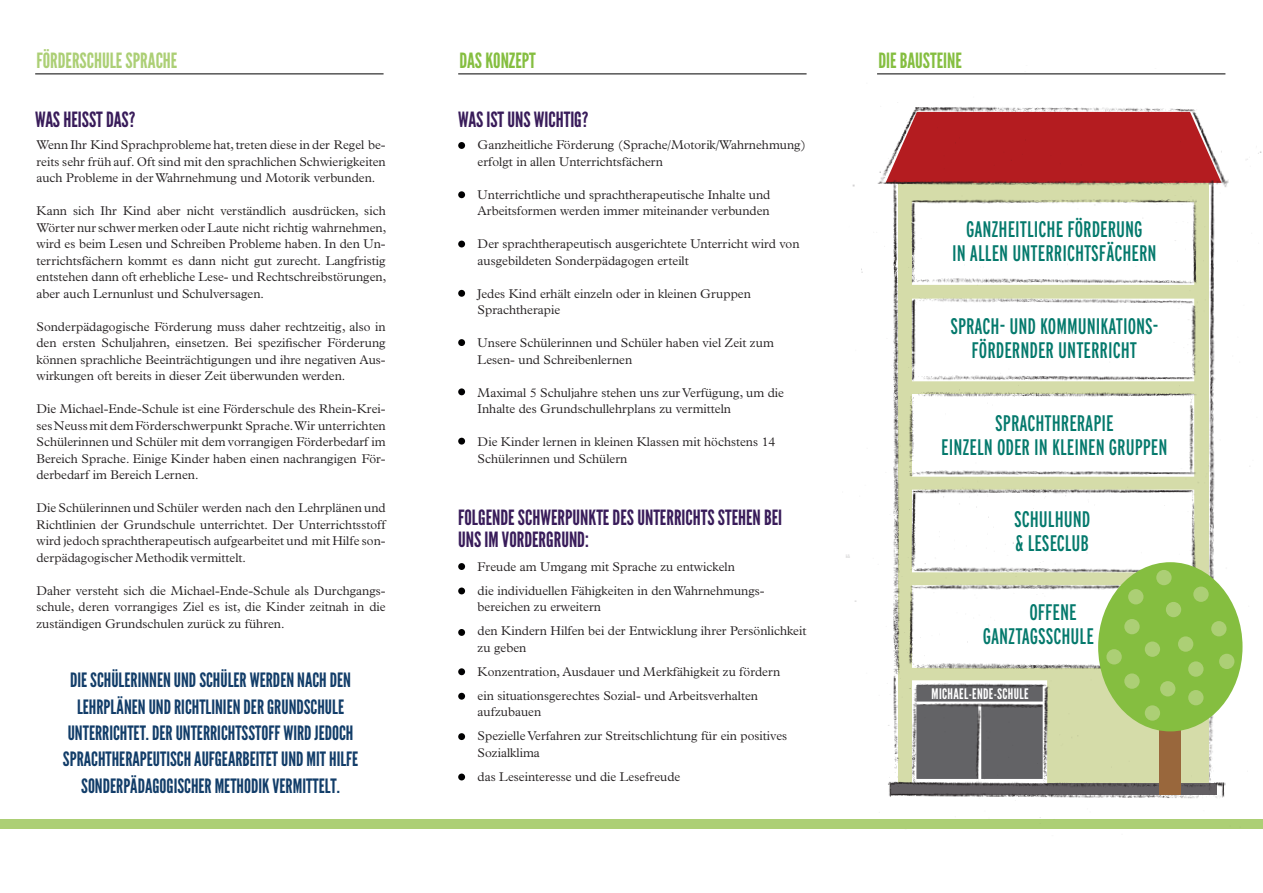
<style>
.page{position:relative;width:1263px;height:893px;background:#fff}
.page>*{position:absolute;margin:0;border:0;box-sizing:border-box;transform-origin:0 0}
.t1{font:extra-condensed 22.5px/24px "Interstate";color:#04796c;text-align:center}
.t2{font:21px/22.5px "League Gothic";color:#391c5a}
.t3{font:21px "League Gothic";color:#85be40}
.t4{font:21px "League Gothic";color:#accf75}
.t5{font:19.8px/26.4px "League Gothic";color:#123d69;text-align:center}
.t6{font:14.55px "League Gothic";letter-spacing:.025em;color:#fff}
.t7{font:300 12.75px/16.5px "Plantin Std";color:#231f20}
</style>
<div class="page">
<div style="left:0;top:819px;width:1263px;height:10px;background:#accf75"></div>
<hr style="left:35px;top:74px;width:349px;height:1px;background:#000001">
<hr style="left:458px;top:74px;width:348px;height:1px;background:#000001">
<div style="left:458px;top:142px;width:7px;height:7px;background:#000001;border-radius:50%"></div>
<div style="left:458px;top:191px;width:7px;height:7px;background:#000001;border-radius:50%"></div>
<div style="left:458px;top:241px;width:7px;height:6px;background:#000001;border-radius:50%"></div>
<div style="left:458px;top:290px;width:7px;height:7px;background:#000001;border-radius:50%"></div>
<div style="left:458px;top:339px;width:7px;height:7px;background:#000001;border-radius:50%"></div>
<div style="left:458px;top:388px;width:7px;height:7px;background:#000001;border-radius:50%"></div>
<div style="left:458px;top:438px;width:7px;height:7px;background:#000001;border-radius:50%"></div>
<img style="left:846px;top:73px;width:416px;height:745px">
<div style="left:1160px;top:615px;width:21px;height:180px;background:#99673c"></div>
<div style="left:1098px;top:562px;width:144px;height:169px;background:#85be40;border-radius:50%"></div>
<div style="left:1124px;top:619px;width:16px;height:15px;background:#accf75;border-radius:50%"></div>
<div style="left:1156px;top:570px;width:15px;height:15px;background:#accf75;border-radius:50%"></div>
<div style="left:1193px;top:587px;width:16px;height:15px;background:#accf75;border-radius:50%"></div>
<div style="left:1166px;top:602px;width:15px;height:15px;background:#accf75;border-radius:50%"></div>
<div style="left:1211px;top:621px;width:15px;height:15px;background:#accf75;border-radius:50%"></div>
<div style="left:1188px;top:690px;width:15px;height:15px;background:#accf75;border-radius:50%"></div>
<div style="left:1178px;top:636px;width:15px;height:16px;background:#accf75;border-radius:50%"></div>
<div style="left:1106px;top:649px;width:16px;height:15px;background:#accf75;border-radius:50%"></div>
<div style="left:1145px;top:641px;width:15px;height:16px;background:#accf75;border-radius:50%"></div>
<div style="left:1128px;top:589px;width:15px;height:15px;background:#accf75;border-radius:50%"></div>
<div style="left:1124px;top:673px;width:16px;height:16px;background:#accf75;border-radius:50%"></div>
<div style="left:1145px;top:705px;width:15px;height:16px;background:#accf75;border-radius:50%"></div>
<div style="left:1160px;top:681px;width:15px;height:15px;background:#accf75;border-radius:50%"></div>
<div style="left:1188px;top:661px;width:15px;height:16px;background:#accf75;border-radius:50%"></div>
<div style="left:1219px;top:654px;width:15px;height:15px;background:#accf75;border-radius:50%"></div>
<div style="left:458px;top:563px;width:7px;height:7px;background:#000001;border-radius:50%"></div>
<div style="left:458px;top:587px;width:7px;height:7px;background:#000001;border-radius:50%"></div>
<div style="left:458px;top:629px;width:7px;height:7px;background:#000001;border-radius:50%"></div>
<div style="left:458px;top:668px;width:7px;height:7px;background:#000001;border-radius:50%"></div>
<div style="left:458px;top:693px;width:7px;height:7px;background:#000001;border-radius:50%"></div>
<div style="left:458px;top:733px;width:7px;height:7px;background:#000001;border-radius:50%"></div>
<div style="left:458px;top:774px;width:7px;height:6px;background:#000001;border-radius:50%"></div>
<h2 class="t4" style="left:36px;top:49px;width:142px">FÖRDERSCHULE SPRACHE</h2>
<h2 class="t2" style="left:35px;top:109px;width:102px">WAS HEISST DAS?</h2>
<p class="t7" style="left:36px;top:137px;width:351px;text-align:justify">Wenn Ihr Kind Sprachprobleme hat, treten diese in der Regel be&shy;reits sehr früh auf. Oft sind mit den sprachlichen Schwierigkeiten auch Probleme in der Wahrnehmung und Motorik verbunden.</p>
<p class="t7" style="left:36px;top:203px;width:351px;text-align:justify">Kann sich Ihr Kind aber nicht verständlich ausdrücken, sich Wörter nur schwer merken oder Laute nicht richtig wahrnehmen, wird es beim Lesen und Schreiben Probleme haben. In den Un&shy;terrichtsfächern kommt es dann nicht gut zurecht. Langfristig entstehen dann oft erhebliche Lese- und Rechtschreibstörungen, aber auch Lernunlust und Schulversagen.</p>
<p class="t7" style="left:36px;top:318px;width:351px;text-align:justify">Sonderpädagogische Förderung muss daher rechtzeitig, also in den ersten Schuljahren, einsetzen. Bei spezifischer Förderung können sprachliche Beeinträchtigungen und ihre negativen Aus&shy;wirkungen oft bereits in dieser Zeit überwunden werden.</p>
<p class="t7" style="left:36px;top:401px;width:351px;text-align:justify">Die Michael-Ende-Schule ist eine Förderschule des Rhein-Krei&shy;ses Neuss mit dem Förderschwerpunkt Sprache. Wir unterrichten Schülerinnen und Schüler mit dem vorrangigen Förderbedarf im Bereich Sprache. Einige Kinder haben einen nachrangigen För&shy;derbedarf im Bereich Lernen.</p>
<p class="t7" style="left:36px;top:500px;width:351px;text-align:justify">Die Schülerinnen und Schüler werden nach den Lehrplänen und Richtlinien der Grundschule unterrichtet. Der Unterrichtsstoff wird jedoch sprachtherapeutisch aufgearbeitet und mit Hilfe son&shy;derpädagogischer Methodik vermittelt.</p>
<p class="t7" style="left:36px;top:582px;width:351px;text-align:justify">Daher versteht sich die Michael-Ende-Schule als Durchgangs&shy;schule, deren vorrangiges Ziel es ist, die Kinder zeitnah in die zuständigen Grundschulen zurück zu führen.</p>
<h3 class="t5" style="left:63px;top:667px;width:297px">DIE SCHÜLERINNEN UND SCHÜLER WERDEN NACH DEN LEHRPLÄNEN UND RICHTLINIEN DER GRUNDSCHULE UNTERRICHTET. DER UNTERRICHTSSTOFF WIRD JEDOCH SPRACHTHERAPEUTISCH AUFGEARBEITET UND MIT HILFE SONDERPÄDAGOGISCHER METHODIK VERMITTELT.</h3>
<h2 class="t3" style="left:459px;top:49px;width:78px">DAS KONZEPT</h2>
<h2 class="t2" style="left:458px;top:109px;width:132px">WAS IST UNS WICHTIG?</h2>
<p class="t7" style="left:478px;top:137px;width:330px">Ganzheitliche Förderung (Sprache/Motorik/Wahrnehmung) erfolgt in allen Unterrichtsfächern</p>
<p class="t7" style="left:478px;top:186px;width:294px">Unterrichtliche und sprachtherapeutische Inhalte und<br>Arbeitsformen werden immer miteinander verbunden</p>
<p class="t7" style="left:478px;top:236px;width:323px">Der sprachtherapeutisch ausgerichtete Unterricht wird von ausgebildeten Sonderpädagogen erteilt</p>
<p class="t7" style="left:478px;top:285px;width:275px">Jedes Kind erhält einzeln oder in kleinen Gruppen<br>Sprachtherapie</p>
<p class="t7" style="left:478px;top:335px;width:298px">Unsere Schülerinnen und Schüler haben viel Zeit zum<br>Lesen- und Schreibenlernen</p>
<p class="t7" style="left:478px;top:384px;width:308px">Maximal 5 Schuljahre stehen uns zur Verfügung, um die<br>Inhalte des Grundschullehrplans zu vermitteln</p>
<p class="t7" style="left:478px;top:434px;width:299px">Die Kinder lernen in kleinen Klassen mit höchstens 14<br>Schülerinnen und Schülern</p>
<h2 class="t2" style="left:458px;top:506px;width:325px">FOLGENDE SCHWERPUNKTE DES UNTERRICHTS STEHEN BEI<br>UNS IM VORDERGRUND:</h2>
<p class="t7" style="left:478px;top:554px;width:289px;line-height:24px">Freude am Umgang mit Sprache zu entwickeln<br>die individuellen Fähigkeiten in den Wahrnehmungs-</p>
<p class="t7" style="left:478px;top:595px;width:330px;line-height:24px">bereichen zu erweitern<br>den Kindern Hilfen bei der Entwicklung ihrer Persönlichkeit</p>
<p class="t7" style="left:478px;top:635px;width:304px;line-height:24px">zu geben<br>Konzentration, Ausdauer und Merkfähigkeit zu fördern ein situationsgerechtes Sozial- und Arbeitsverhalten</p>
<p class="t7" style="left:478px;top:700px;width:311px;line-height:24px">aufzubauen<br>Spezielle Verfahren zur Streitschlichtung für ein positives</p>
<p class="t7" style="left:478px;top:740px;width:204px;line-height:24px">Sozialklima<br>das Leseinteresse und die Lesefreude</p>
<h2 class="t3" style="left:878px;top:49px;width:85px">DIE BAUSTEINE</h2>
<h1 class="t1" style="left:952px;top:217px;width:206px">GANZHEITLICHE FÖRDERUNG<br>IN ALLEN UNTERRICHTSFÄCHERN</h1>
<h1 class="t1" style="left:950px;top:314px;width:210px">SPRACH- UND KOMMUNIKATIONS-<br>FÖRDERNDER UNTERRICHT</h1>
<h1 class="t1" style="left:941px;top:411px;width:228px">SPRACHTHRERAPIE<br>EINZELN ODER IN KLEINEN GRUPPEN</h1>
<h1 class="t1" style="left:1014px;top:507px;width:78px;text-align:left">SCHULHUND &amp; LESECLUB</h1>
<h1 class="t1" style="left:983px;top:600px;width:113px;text-align:left;text-indent:46px">OFFENE<br>GANZTAGSSCHULE</h1>
<p class="t6" style="left:932px;top:686px;width:99px">MICHAEL-ENDE-SCHULE</p>
</div>
